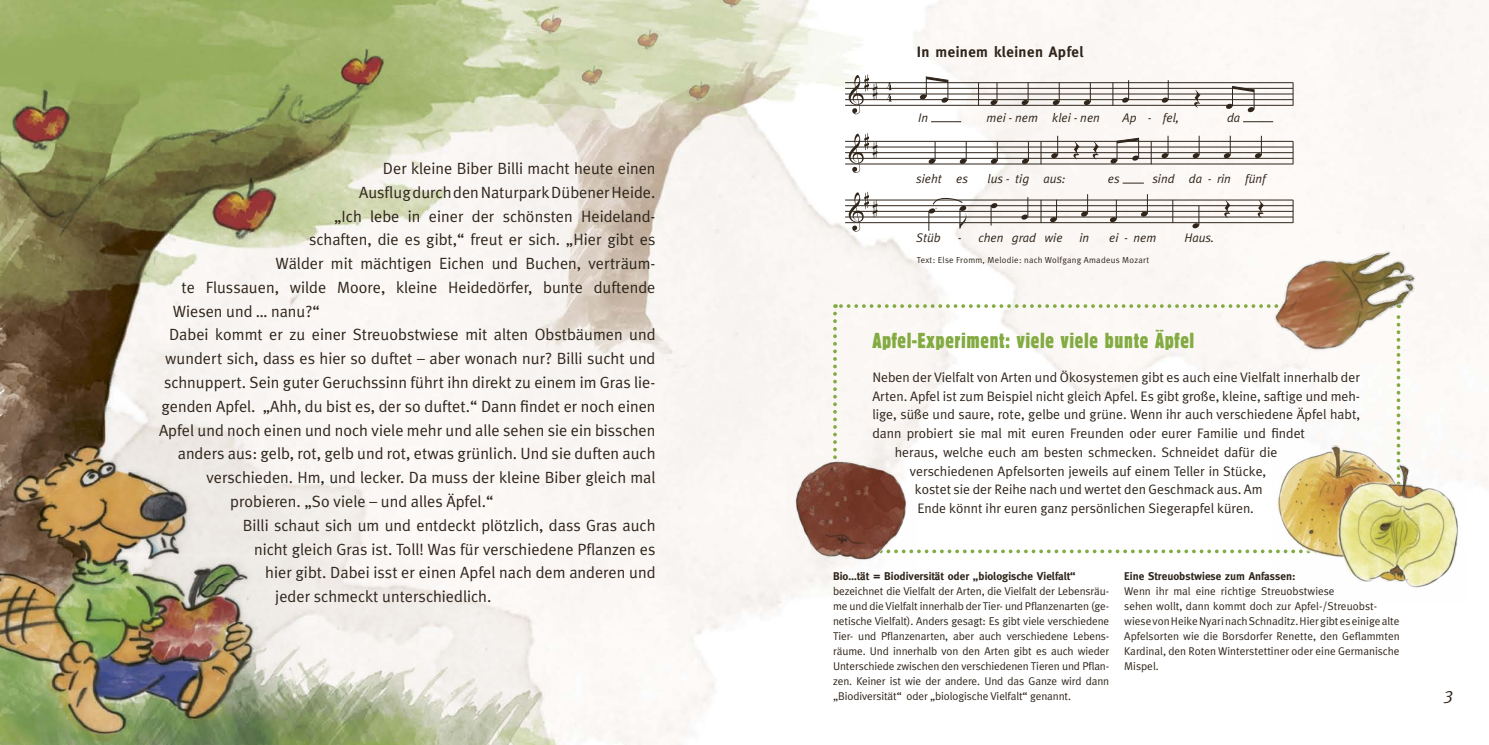
<style>
.page{position:relative;width:1489px;height:745px;background:#fff}
.page>*{position:absolute;margin:0;border:0;box-sizing:border-box;transform-origin:0 0}
.t1{font:22.5px "Block D Regu Extr Cond";letter-spacing:.03em;color:#82ab41}
.t2{font:italic 17.5px "Meta";color:#2f251b}
.t3{font:16.25px "Meta";color:#2f251b}
.t4{font:700 15px "Meta";letter-spacing:.03em;color:#2f251b}
.t5{font:13.75px "Meta";color:#2f251b}
.t6{font:italic 12.5px "Meta";color:#2f251b}
.t7{font:11.25px/15px "Meta";color:#2f251b;text-align:justify}
.t8{font:700 11.25px "Meta";color:#2f251b}
.t9{font:8.75px "Meta";letter-spacing:.03em;color:#2f251b}
</style>
<div class="page">
<img style="left:0;top:0;width:1488px;height:744px">
<svg style="left:833px;top:304px;width:567px;height:249px"></svg>
<img style="left:1250px;top:216px;width:190px;height:148px">
<img style="left:1271px;top:420px;width:194px;height:182px">
<img style="left:786px;top:456px;width:131px;height:113px">
<hr style="left:845px;top:82px;width:447px;height:1px;background:#2f251b">
<hr style="left:845px;top:88px;width:447px;height:1px;background:#2f251b">
<hr style="left:845px;top:94px;width:447px;height:1px;background:#2f251b">
<hr style="left:845px;top:99px;width:447px;height:1px;background:#2f251b">
<hr style="left:845px;top:105px;width:447px;height:1px;background:#2f251b">
<svg style="left:1292px;top:82px;width:1px;height:24px"></svg>
<svg style="left:886px;top:82px;width:5px;height:19px"></svg>
<svg style="left:848px;top:74px;width:29px;height:40px"></svg>
<svg style="left:1194px;top:90px;width:6px;height:18px"></svg>
<svg style="left:1122px;top:80px;width:7px;height:23px"></svg>
<svg style="left:1161px;top:80px;width:7px;height:23px"></svg>
<svg style="left:1112px;top:82px;width:1px;height:24px"></svg>
<svg style="left:978px;top:82px;width:1px;height:24px"></svg>
<svg style="left:919px;top:76px;width:29px;height:27px"></svg>
<svg style="left:1225px;top:86px;width:29px;height:26px"></svg>
<svg style="left:990px;top:83px;width:7px;height:22px"></svg>
<svg style="left:1021px;top:83px;width:7px;height:22px"></svg>
<svg style="left:1052px;top:83px;width:7px;height:22px"></svg>
<svg style="left:1083px;top:83px;width:7px;height:22px"></svg>
<hr style="left:845px;top:141px;width:447px;height:1px;background:#2f251b">
<hr style="left:845px;top:147px;width:447px;height:1px;background:#2f251b">
<hr style="left:845px;top:152px;width:447px;height:1px;background:#2f251b">
<hr style="left:845px;top:158px;width:447px;height:1px;background:#2f251b">
<hr style="left:845px;top:163px;width:447px;height:1px;background:#2f251b">
<svg style="left:1292px;top:141px;width:1px;height:23px"></svg>
<svg style="left:848px;top:133px;width:29px;height:40px"></svg>
<svg style="left:1073px;top:142px;width:6px;height:17px"></svg>
<svg style="left:1092px;top:142px;width:6px;height:17px"></svg>
<svg style="left:1051px;top:136px;width:7px;height:22px"></svg>
<svg style="left:928px;top:141px;width:7px;height:23px"></svg>
<svg style="left:959px;top:141px;width:7px;height:23px"></svg>
<svg style="left:990px;top:141px;width:7px;height:23px"></svg>
<svg style="left:1021px;top:141px;width:8px;height:23px"></svg>
<svg style="left:1161px;top:136px;width:7px;height:22px"></svg>
<svg style="left:1192px;top:136px;width:7px;height:22px"></svg>
<svg style="left:1223px;top:136px;width:7px;height:22px"></svg>
<svg style="left:1254px;top:136px;width:7px;height:22px"></svg>
<svg style="left:1040px;top:141px;width:1px;height:23px"></svg>
<svg style="left:1150px;top:141px;width:1px;height:23px"></svg>
<svg style="left:1110px;top:137px;width:29px;height:26px"></svg>
<hr style="left:845px;top:199px;width:447px;height:1px;background:#2f251b">
<hr style="left:845px;top:205px;width:447px;height:1px;background:#2f251b">
<hr style="left:845px;top:211px;width:447px;height:1px;background:#2f251b">
<hr style="left:845px;top:216px;width:447px;height:1px;background:#2f251b">
<hr style="left:845px;top:222px;width:447px;height:1px;background:#2f251b">
<svg style="left:1292px;top:200px;width:1px;height:23px"></svg>
<svg style="left:848px;top:192px;width:29px;height:39px"></svg>
<svg style="left:1224px;top:200px;width:6px;height:18px"></svg>
<svg style="left:1257px;top:200px;width:6px;height:18px"></svg>
<svg style="left:1049px;top:200px;width:8px;height:22px"></svg>
<svg style="left:1081px;top:194px;width:7px;height:22px"></svg>
<svg style="left:1109px;top:200px;width:7px;height:22px"></svg>
<svg style="left:1140px;top:194px;width:7px;height:22px"></svg>
<svg style="left:990px;top:203px;width:7px;height:22px"></svg>
<svg style="left:1021px;top:197px;width:7px;height:22px"></svg>
<svg style="left:1192px;top:206px;width:7px;height:22px"></svg>
<svg style="left:1040px;top:200px;width:1px;height:23px"></svg>
<svg style="left:1172px;top:200px;width:1px;height:23px"></svg>
<svg style="left:928px;top:198px;width:38px;height:33px"></svg>
<hr style="left:931px;top:121px;width:30px;height:1px;background:#2f251b">
<hr style="left:1242px;top:121px;width:31px;height:1px;background:#2f251b">
<svg style="left:1122px;top:183px;width:21px;height:1px"></svg>
<p class="t3" style="left:383px;top:159px;width:274px">Der kleine Biber Billi macht heute einen</p>
<p class="t3" style="left:359px;top:182px;width:298px">Ausflug durch den Naturpark Dübener Heide.</p>
<p class="t3" style="left:334px;top:206px;width:323px">„Ich lebe in einer der schönsten Heideland-</p>
<p class="t3" style="left:309px;top:230px;width:348px">schaften, die es gibt,“ freut er sich. „Hier gibt es</p>
<p class="t3" style="left:275px;top:254px;width:381px">Wälder mit mächtigen Eichen und Buchen, verträum-</p>
<p class="t3" style="left:181px;top:278px;width:475px">te Flussauen, wilde Moore, kleine Heidedörfer, bunte duftende</p>
<p class="t3" style="left:173px;top:301px;width:149px">Wiesen und … nanu?“</p>
<p class="t3" style="left:169px;top:325px;width:488px">Dabei kommt er zu einer Streuobstwiese mit alten Obstbäumen und</p>
<p class="t3" style="left:165px;top:349px;width:491px">wundert sich, dass es hier so duftet – aber wonach nur? Billi sucht und</p>
<p class="t3" style="left:164px;top:373px;width:493px">schnuppert. Sein guter Geruchssinn führt ihn direkt zu einem im Gras lie-</p>
<p class="t3" style="left:161px;top:396px;width:495px">genden Apfel. „Ahh, du bist es, der so duftet.“ Dann findet er noch einen</p>
<p class="t3" style="left:159px;top:420px;width:498px">Apfel und noch einen und noch viele mehr und alle sehen sie ein bisschen</p>
<p class="t3" style="left:178px;top:444px;width:479px">anders aus: gelb, rot, gelb und rot, etwas grünlich. Und sie duften auch</p>
<p class="t3" style="left:206px;top:468px;width:450px">verschieden. Hm, und lecker. Da muss der kleine Biber gleich mal</p>
<p class="t3" style="left:230px;top:491px;width:264px">probieren. „So viele – und alles Äpfel.“</p>
<p class="t3" style="left:243px;top:515px;width:414px">Billi schaut sich um und entdeckt plötzlich, dass Gras auch</p>
<p class="t3" style="left:254px;top:539px;width:403px">nicht gleich Gras ist. Toll! Was für verschiedene Pflanzen es</p>
<p class="t3" style="left:265px;top:563px;width:392px">hier gibt. Dabei isst er einen Apfel nach dem anderen und</p>
<p class="t3" style="left:275px;top:586px;width:217px">jeder schmeckt unterschiedlich.</p>
<p class="t4" style="left:916px;top:43px;width:168px">In meinem kleinen Apfel</p>
<p class="t6" style="left:918px;top:110px;width:12px">In</p>
<p class="t6" style="left:986px;top:110px;width:115px">mei - nem klei - nen</p>
<p class="t6" style="left:1122px;top:110px;width:58px">Ap - fel,</p>
<p class="t6" style="left:1226px;top:110px;width:15px">da</p>
<p class="t6" style="left:916px;top:172px;width:53px">sieht es</p>
<p class="t6" style="left:987px;top:172px;width:80px">lus - tig aus:</p>
<p class="t6" style="left:1107px;top:172px;width:13px">es</p>
<p class="t6" style="left:1152px;top:172px;width:115px">sind da - rin fünf</p>
<p class="t6" style="left:916px;top:230px;width:26px">Stüb</p>
<p class="t6" style="left:957px;top:230px;width:106px">- chen grad wie</p>
<p class="t6" style="left:1079px;top:230px;width:11px">in</p>
<p class="t6" style="left:1108px;top:230px;width:49px">ei - nem</p>
<p class="t6" style="left:1184px;top:230px;width:31px">Haus.</p>
<p class="t9" style="left:916px;top:255px;width:234px">Text: Else Fromm, Melodie: nach Wolfgang Amadeus Mozart</p>
<h1 class="t1" style="left:872px;top:329px;width:323px">Apfel-Experiment: viele viele bunte Äpfel</h1>
<p class="t5" style="left:872px;top:369px;width:489px">Neben der Vielfalt von Arten und Ökosystemen gibt es auch eine Vielfalt innerhalb der</p>
<p class="t5" style="left:872px;top:387px;width:489px">Arten. Apfel ist zum Beispiel nicht gleich Apfel. Es gibt große, kleine, saftige und meh-</p>
<p class="t5" style="left:872px;top:406px;width:489px">lige, süße und saure, rote, gelbe und grüne. Wenn ihr auch verschiedene Äpfel habt,</p>
<p class="t5" style="left:872px;top:425px;width:434px">dann probiert sie mal mit euren Freunden oder eurer Familie und findet</p>
<p class="t5" style="left:894px;top:444px;width:384px">heraus, welche euch am besten schmecken. Schneidet dafür die</p>
<p class="t5" style="left:909px;top:462px;width:358px">verschiedenen Apfelsorten jeweils auf einem Teller in Stücke,</p>
<p class="t5" style="left:914px;top:481px;width:349px">kostet sie der Reihe nach und wertet den Geschmack aus. Am</p>
<p class="t5" style="left:917px;top:500px;width:338px">Ende könnt ihr euren ganz persönlichen Siegerapfel küren.</p>
<p class="t8" style="left:833px;top:569px;width:244px">Bio…tät = Biodiversität oder „biologische Vielfalt“</p>
<p class="t7" style="left:833px;top:583px;width:277px">bezeichnet die Vielfalt der Arten, die Vielfalt der Lebensräu&shy;me und die Vielfalt innerhalb der Tier- und Pflanzenarten (ge&shy;netische Vielfalt). Anders gesagt: Es gibt viele verschiedene Tier- und Pflanzenarten, aber auch verschiedene Lebens&shy;räume. Und innerhalb von den Arten gibt es auch wieder Unterschiede zwischen den verschiedenen Tieren und Pflan&shy;zen. Keiner ist wie der andere. Und das Ganze wird dann „Biodiversität“ oder „biologische Vielfalt“ genannt.</p>
<p class="t8" style="left:1124px;top:569px;width:173px">Eine Streuobstwiese zum Anfassen:</p>
<p class="t7" style="left:1124px;top:583px;width:277px;text-align:left">Wenn ihr mal eine richtige Streuobstwiese<br>sehen wollt, dann kommt doch zur Apfel-/Streuobst&shy;wiese von Heike Nyari nach Schnaditz. Hier gibt es einige alte Apfelsorten wie die Borsdorfer Renette, den Geflammten Kardinal, den Roten Winterstettiner oder eine Germanische Mispel.</p>
<p class="t2" style="left:1443px;top:683px;width:11px">3</p>
</div>
